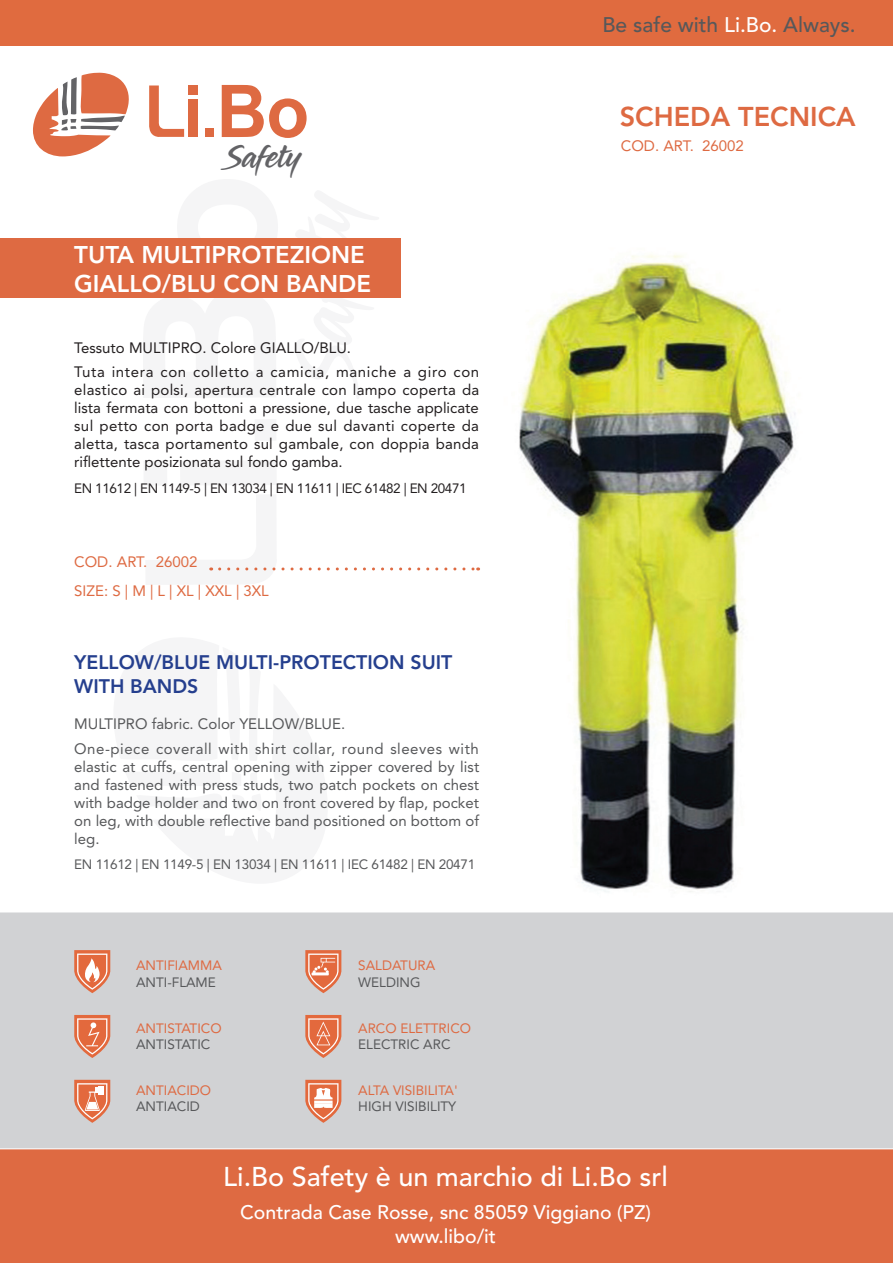
<style>
.page{position:relative;width:893px;height:1263px;background:#fff}
.page>*{position:absolute;margin:0;border:0;box-sizing:border-box;transform-origin:0 0}
.t1{font:83.55px "Midnight Drive";color:#f5f5f6}
.t2{font:32.7px "Midnight Drive";color:#636366}
.t3{font:500 27px "Avenir LT Std";color:#fff}
.t4{font:800 27px "Avenir LT Std";color:#de6a42}
.t5{font:800 24px/28.8px "Avenir LT Std";color:#fff}
.t6{font:500 21px "Avenir LT Std";color:#57585a}
.t7{font:500 19.5px/23.4px "Avenir LT Std";color:#fff;text-align:center}
.t8{font:800 19.5px/23.4px "Avenir LT Std";color:#253f8e}
.t9{font:15px/18px "Avenir LT Std";color:#231f20;text-align:justify}
.t10{font:15px/18px "Avenir LT Std";color:#57585a;text-align:justify}
.t11{font:15px/24.8px "Avenir LT Std";letter-spacing:.035em;color:#57585a}
.t12{font:15px/24.8px "Avenir LT Std";letter-spacing:.045em;color:#231f20}
.t13{font:15px/29.4px "Avenir LT Std";color:#de6a42}
.t14{font:13.5px "Avenir LT Std";color:#de6a42}
.t15{font:13.5px "Avenir LT Std";color:#57585a}
.t16{font:13.5px "Avenir LT Std";letter-spacing:-.03em;color:#231f20}
.t17{font:13.5px "Avenir LT Std";letter-spacing:-.02em;color:#57585a}
.s1{color:#fff}
</style>
<div class="page">
<svg style="left:143px;top:297px;width:133px;height:1px"></svg>
<div style="left:180px;top:460px;width:97px;height:25px;background:#f5f5f6"></div>
<div style="left:144px;top:461px;width:23px;height:25px;background:#f5f5f6"></div>
<div style="left:255px;top:419px;width:21px;height:22px;background:#f5f5f6"></div>
<div style="left:0;top:0;width:893px;height:46px;background:#e06b3f"></div>
<div style="left:0;top:1149px;width:893px;height:114px;background:#de6a42"></div>
<svg style="left:33px;top:73px;width:96px;height:83px"></svg>
<svg style="left:149px;top:85px;width:35px;height:52px"></svg>
<svg style="left:222px;top:85px;width:85px;height:53px"></svg>
<div style="left:188px;top:99px;width:9px;height:38px;background:#de6a42"></div>
<div style="left:188px;top:85px;width:9px;height:9px;background:#de6a42"></div>
<div style="left:205px;top:128px;width:8px;height:9px;background:#de6a42"></div>
<div style="left:0;top:238px;width:401px;height:59px;background:#de6a42"></div>
<img style="left:519px;top:254px;width:276px;height:638px">
<svg style="left:209px;top:567px;width:270px;height:4px"></svg>
<div style="left:0;top:912px;width:893px;height:237px;background:#d1d2d4"></div>
<svg style="left:74px;top:1080px;width:36px;height:43px;background:#e59d83"></svg>
<svg style="left:74px;top:950px;width:36px;height:43px;background:#e59c82"></svg>
<svg style="left:74px;top:1015px;width:36px;height:43px;background:#e39173"></svg>
<svg style="left:305px;top:950px;width:36px;height:43px;background:#e49579"></svg>
<svg style="left:305px;top:1015px;width:36px;height:43px;background:#e39073"></svg>
<svg style="left:305px;top:1080px;width:36px;height:43px;background:#e7a58e"></svg>
<h3 class="t6" style="left:602px;top:12px;width:255px">Be safe with <span class="s1">Li.Bo.</span> Always.</h3>
<h2 class="t2" style="left:224px;top:138px;width:79px">Safety</h2>
<h1 class="t1" style="left:278px;top:391px;width:200px;rotate:-90deg">Safety</h1>
<h3 class="t5" style="left:74px;top:241px;width:298px">TUTA MULTIPROTEZIONE<br>GIALLO/BLU CON BANDE</h3>
<p class="t12" style="left:74px;top:335px;width:407px">Tessuto MULTIPRO. Colore GIALLO/BLU.<br>Tuta intera con colletto a camicia, maniche a giro con</p>
<p class="t9" style="left:74px;top:381px;width:406px">elastico ai polsi, apertura centrale con lampo coperta da lista fermata con bottoni a pressione, due tasche applicate sul petto con porta badge e due sul davanti coperte da aletta, tasca portamento sul gambale, con doppia banda riflettente posizionata sul fondo gamba.</p>
<p class="t16" style="left:74px;top:480px;width:394px">EN 11612 | EN 1149-5 | EN 13034 | EN 11611 | IEC 61482 | EN 20471</p>
<p class="t13" style="left:74px;top:547px;width:196px">COD. ART. 26002<br>SIZE: S | M | L | XL | XXL | 3XL</p>
<h3 class="t8" style="left:74px;top:651px;width:380px">YELLOW/BLUE MULTI-PROTECTION SUIT<br>WITH BANDS</h3>
<p class="t11" style="left:74px;top:711px;width:406px">MULTIPRO fabric. Color YELLOW/BLUE.<br>One-piece coverall with shirt collar, round sleeves with</p>
<p class="t10" style="left:74px;top:757px;width:406px">elastic at cuffs, central opening with zipper covered by list and fastened with press studs, two patch pockets on chest with badge holder and two on front covered by flap, pocket on leg, with double reflective band positioned on bottom of leg.</p>
<p class="t17" style="left:74px;top:856px;width:402px">EN 11612 | EN 1149-5 | EN 13034 | EN 11611 | IEC 61482 | EN 20471</p>
<p class="t14" style="left:136px;top:958px;width:87px">ANTIFIAMMA</p>
<p class="t15" style="left:136px;top:974px;width:81px">ANTI-FLAME</p>
<p class="t14" style="left:136px;top:1020px;width:87px">ANTISTATICO</p>
<p class="t15" style="left:136px;top:1036px;width:76px">ANTISTATIC</p>
<p class="t14" style="left:136px;top:1082px;width:77px">ANTIACIDO</p>
<p class="t15" style="left:136px;top:1098px;width:65px">ANTIACID</p>
<p class="t14" style="left:358px;top:958px;width:79px">SALDATURA</p>
<p class="t15" style="left:358px;top:974px;width:64px">WELDING</p>
<p class="t14" style="left:358px;top:1020px;width:114px">ARCO ELETTRICO</p>
<p class="t15" style="left:358px;top:1036px;width:94px">ELECTRIC ARC</p>
<p class="t14" style="left:358px;top:1082px;width:101px">ALTA VISIBILITA'</p>
<p class="t15" style="left:358px;top:1098px;width:100px">HIGH VISIBILITY</p>
<h3 class="t4" style="left:620px;top:101px;width:237px">SCHEDA TECNICA</h3>
<p class="t13" style="left:621px;top:131px;width:125px">COD. ART. 26002</p>
<h3 class="t3" style="left:223px;top:1161px;width:446px">Li.Bo Safety è un marchio di Li.Bo srl</h3>
<h3 class="t7" style="left:240px;top:1201px;width:412px">Contrada Case Rosse, snc 85059 Viggiano (PZ) www.libo/it</h3>
</div>
